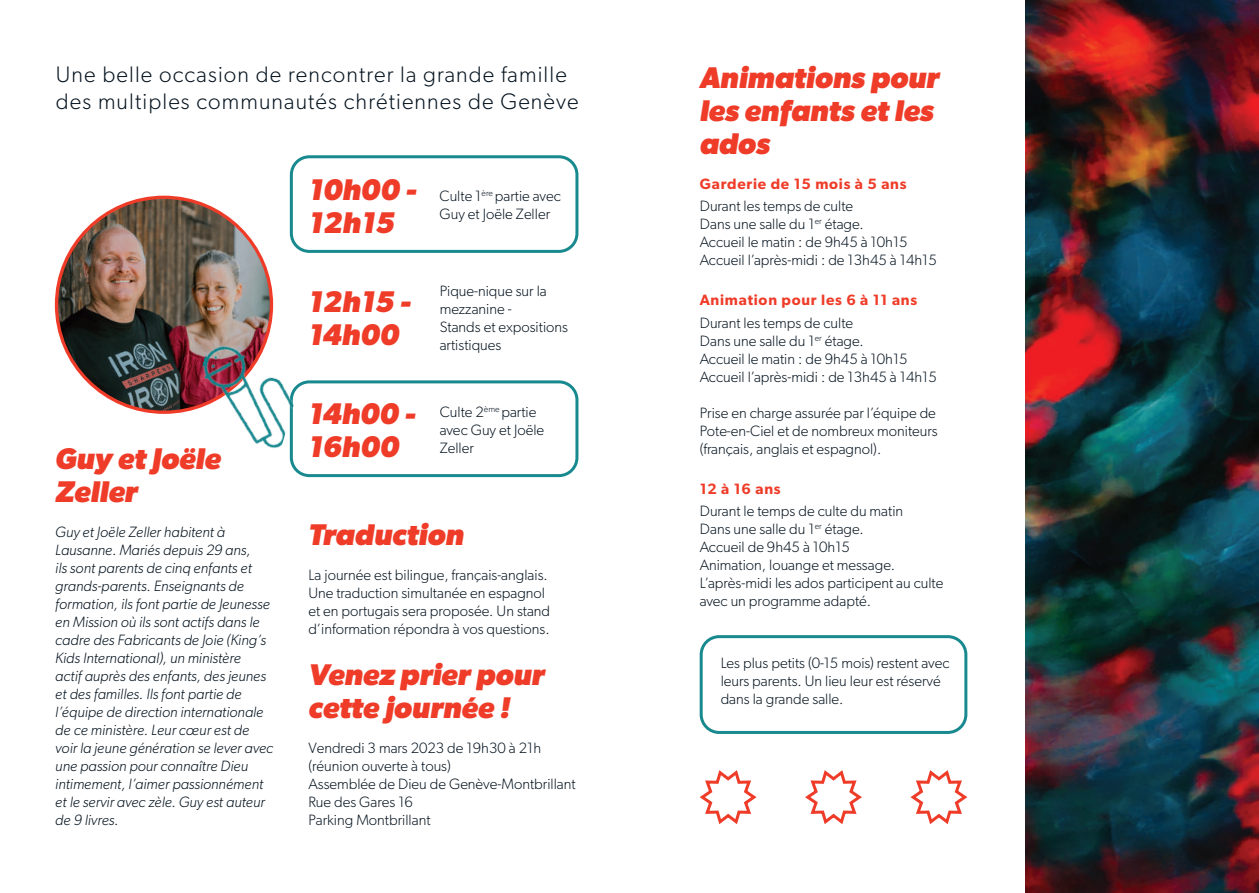
<style>
.page{position:relative;width:1259px;height:893px;background:#fff}
.page>*{position:absolute;margin:0;border:0;box-sizing:border-box;transform-origin:0 0}
.t1{font:italic 700 30px/33px "Gibson";color:#ef3c29}
.t2{font:300 22.5px/27px "Gibson";letter-spacing:.05em;color:#04121e}
.t3{font:300 15px/18px "Gibson";color:#04121e}
.t4{font:italic 300 15px/18px "Gibson";color:#04121e}
.t5{font:600 15px "Gibson";letter-spacing:.05em;color:#ef3c29}
</style>
<div class="page">
<div style="left:290px;top:155px;width:288px;height:98px;border:3px solid #18898e;border-radius:18px"></div>
<div style="left:290px;top:380px;width:288px;height:97px;border:3px solid #18898e;border-radius:18px"></div>
<div style="left:699px;top:635px;width:268px;height:99px;border:3px solid #18898e;border-radius:18px"></div>
<svg style="left:699px;top:770px;width:58px;height:55px"></svg>
<svg style="left:805px;top:770px;width:57px;height:55px"></svg>
<svg style="left:910px;top:770px;width:58px;height:55px"></svg>
<img style="left:1025px;top:0;width:234px;height:893px">
<img style="left:56px;top:197px;width:215px;height:215px;border-radius:107px">
<img style="left:183px;top:335px;width:123px;height:123px">
<h2 class="t2" style="left:56px;top:60px;width:524px">Une belle occasion de rencontrer la grande famille des multiples communautés chrétiennes de Genève</h2>
<h1 class="t1" style="left:55px;top:441px;width:167px">Guy et Joële<br>Zeller</h1>
<p class="t4" style="left:55px;top:523px;width:219px">Guy et Joële Zeller habitent à Lausanne. Mariés depuis 29 ans,<br>ils sont parents de cinq enfants et grands-parents. Enseignants de formation, ils font partie de Jeunesse en Mission où ils sont actifs dans le cadre des Fabricants de Joie (King’s Kids International), un ministère<br>actif auprès des enfants, des jeunes et des familles. Ils font partie de l’équipe de direction internationale de ce ministère. Leur cœur est de voir la jeune génération se lever avec une passion pour connaître Dieu intimement, l’aimer passionnément et le servir avec zèle. Guy est auteur de 9 livres.</p>
<h1 class="t1" style="left:308px;top:172px;width:109px">10h00 -<br>12h15</h1>
<h1 class="t1" style="left:308px;top:285px;width:104px">12h15 -<br>14h00</h1>
<h1 class="t1" style="left:308px;top:397px;width:109px">14h00 -<br>16h00</h1>
<p class="t3" style="left:439px;top:187px;width:123px">Culte 1<sup>ère</sup> partie avec<br>Guy et Joële Zeller</p>
<p class="t3" style="left:440px;top:281px;width:130px">Pique-nique sur la mezzanine -<br>Stands et expositions artistiques</p>
<p class="t3" style="left:440px;top:402px;width:106px">Culte 2<sup>ème</sup> partie avec Guy et Joële<br>Zeller</p>
<h1 class="t1" style="left:308px;top:517px;width:157px">Traduction</h1>
<p class="t3" style="left:308px;top:566px;width:243px">La journée est bilingue, français-anglais.<br>Une traduction simultanée en espagnol et en portugais sera proposée. Un stand d’information répondra à vos questions.</p>
<h1 class="t1" style="left:308px;top:657px;width:237px">Venez prier pour cette journée !</h1>
<p class="t3" style="left:308px;top:739px;width:269px">Vendredi 3 mars 2023 de 19h30 à 21h (réunion ouverte à tous)<br>Assemblée de Dieu de Genève-Montbrillant<br>Rue des Gares 16<br>Parking Montbrillant</p>
<h1 class="t1" style="left:699px;top:60px;width:241px">Animations pour les enfants et les ados</h1>
<p class="t5" style="left:699px;top:175px;width:208px">Garderie de 15 mois à 5 ans</p>
<p class="t3" style="left:699px;top:197px;width:239px">Durant les temps de culte<br>Dans une salle du 1<sup>er</sup> étage.<br>Accueil le matin : de 9h45 à 10h15<br>Accueil l’après-midi : de 13h45 à 14h15</p>
<p class="t5" style="left:699px;top:291px;width:219px">Animation pour les 6 à 11 ans</p>
<p class="t3" style="left:699px;top:313px;width:239px">Durant les temps de culte<br>Dans une salle du 1<sup>er</sup> étage.<br>Accueil le matin : de 9h45 à 10h15<br>Accueil l’après-midi : de 13h45 à 14h15</p>
<p class="t3" style="left:699px;top:403px;width:239px;text-align:justify">Prise en charge assurée par l’équipe de Pote-en-Ciel et de nombreux moniteurs (français, anglais et espagnol).</p>
<p class="t5" style="left:699px;top:480px;width:82px">12 à 16 ans</p>
<p class="t3" style="left:699px;top:502px;width:245px">Durant le temps de culte du matin<br>Dans une salle du 1<sup>er</sup> étage.<br>Accueil de 9h45 à 10h15<br>Animation, louange et message.<br>L’après-midi les ados participent au culte avec un programme adapté.</p>
<p class="t3" style="left:720px;top:654px;width:230px">Les plus petits (0-15 mois) restent avec leurs parents. Un lieu leur est réservé dans la grande salle.</p>
</div>
